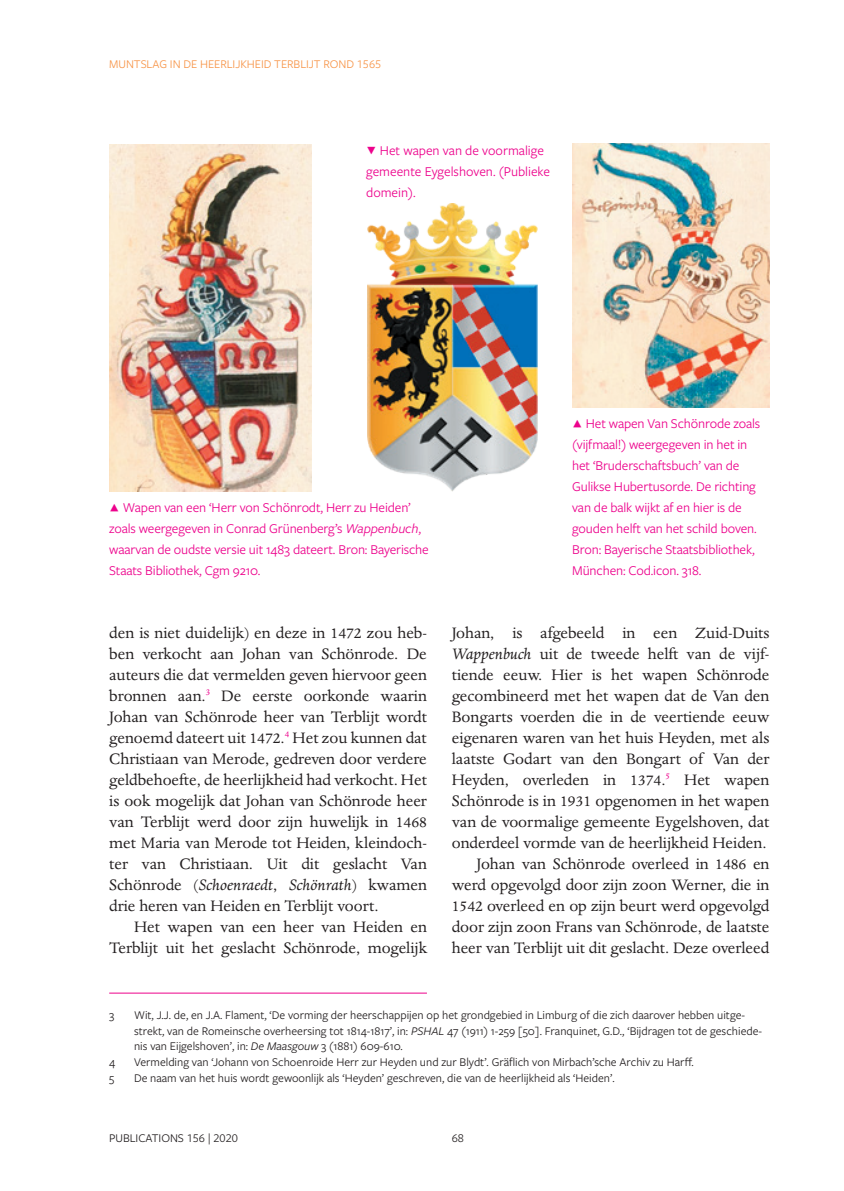
<style>
.page{position:relative;width:844px;height:1191px;background:#fff}
.page>*{position:absolute;margin:0;border:0;box-sizing:border-box;transform-origin:0 0}
.t1{font:17.5px/21px "Dante MT Std";letter-spacing:-.005em;color:#231f20;text-align:right}
.t2{font:14px/21px "Freight Sans Pro";letter-spacing:-.01em;color:#ed028c}
.t3{font:12.25px/15.8px "Freight Sans Pro";color:#231f20}
.t4{font:12.25px "Freight Sans Pro";letter-spacing:-.005em;color:#f79447}
.s1{font-style:italic}
</style>
<div class="page">
<hr style="left:109px;top:992px;width:318px;height:1px;background:#ed028c">
<img style="left:367px;top:204px;width:170px;height:287px">
<img style="left:572px;top:144px;width:197px;height:263px">
<img style="left:109px;top:144px;width:202px;height:347px">
<p class="t4" style="left:109px;top:56px;width:273px">MUNTSLAG IN DE HEERLIJKHEID TERBLIJT ROND 1565</p>
<p class="t2" style="left:366px;top:139px;width:185px;text-indent:14px">Het wapen van de voormalige gemeente Eygelshoven. (Publieke domein).</p>
<p class="t2" style="left:109px;top:496px;width:321px;text-indent:14px">Wapen van een ‘Herr von Schönrodt, Herr zu Heiden’ zoals weergegeven in Conrad Grünenberg’s <span class="s1">Wappenbuch</span>, waarvan de oudste versie uit 1483 dateert. Bron: Bayerische Staats Bibliothek, Cgm 9210.</p>
<p class="t2" style="left:572px;top:412px;width:190px;text-indent:14px">Het wapen Van Schönrode zoals (vijfmaal!) weergegeven in het in het ‘Bruderschaftsbuch’ van de<br>Gulikse Hubertusorde. De richting van de balk wijkt af en hier is de gouden helft van het schild boven.<br>Bron: Bayerische Staatsbibliothek,<br>München: Cod.icon. 318.</p>
<p class="t1" style="left:109px;top:622px;width:319px;text-align:justify">den is niet duidelijk) en deze in 1472 zou heb&shy;ben verkocht aan Johan van Schönrode. De auteurs die dat vermelden geven hiervoor geen bronnen aan.<sup>3</sup> De eerste oorkonde waarin Johan van Schönrode heer van Terblijt wordt genoemd dateert uit 1472.<sup>4</sup> Het zou kunnen dat Christiaan van Merode, gedreven door verdere geldbehoefte, de heerlijkheid had verkocht. Het is ook mogelijk dat Johan van Schönrode heer van Terblijt werd door zijn huwelijk in 1468 met Maria van Merode tot Heiden, kleindoch&shy;ter van Christiaan. Uit dit geslacht Van Schönrode (<span class="s1">Schoenraedt</span>, <span class="s1">Schönrath</span>) kwamen drie heren van Heiden en Terblijt voort.</p>
<p class="t1" style="left:109px;top:916px;width:319px">Het wapen van een heer van Heiden en<br>Terblijt uit het geslacht Schönrode, mogelijk</p>
<p class="t1" style="left:451px;top:622px;width:319px">Johan, is afgebeeld in een Zuid-Duits <span class="s1">Wappenbuch</span> uit de tweede helft van de vijf&shy;tiende eeuw. Hier is het wapen Schönrode gecombineerd met het wapen dat de Van den Bongarts voerden die in de veertiende eeuw eigenaren waren van het huis Heyden, met als laatste Godart van den Bongart of Van der Heyden, overleden in 1374.<sup>5</sup> Het wapen Schönrode is in 1931 opgenomen in het wapen van de voormalige gemeente Eygelshoven, dat onderdeel vormde van de heerlijkheid Heiden.<br>Johan van Schönrode overleed in 1486 en werd opgevolgd door zijn zoon Werner, die in 1542 overleed en op zijn beurt werd opgevolgd door zijn zoon Frans van Schönrode, de laatste heer van Terblijt uit dit geslacht. Deze overleed</p>
<p class="t3" style="left:109px;top:1006px;width:7px">3</p>
<p class="t3" style="left:134px;top:1006px;width:629px">Wit, J.J. de, en J.A. Flament, ‘De vorming der heerschappijen op het grondgebied in Limburg of die zich daarover hebben uitge&shy;strekt, van de Romeinsche overheersing tot 1814-1817’, in: <span class="s1">PSHAL</span> 47 (1911) 1-259 [50]. Franquinet, G.D., ‘Bijdragen tot de geschiede&shy;nis van Eijgelshoven’, in: <span class="s1">De Maasgouw</span> 3 (1881) 609-610.</p>
<p class="t3" style="left:109px;top:1053px;width:8px">4</p>
<p class="t3" style="left:134px;top:1053px;width:561px">Vermelding van ‘Johann von Schoenroide Herr zur Heyden und zur Blydt’. Gräflich von Mirbach’sche Archiv zu Harff.</p>
<p class="t3" style="left:109px;top:1069px;width:7px">5</p>
<p class="t3" style="left:134px;top:1069px;width:482px">De naam van het huis wordt gewoonlijk als ‘Heyden’ geschreven, die van de heerlijkheid als ‘Heiden’.</p>
<p class="t3" style="left:109px;top:1130px;width:130px">PUBLICATIONS 156 | 2020</p>
<p class="t3" style="left:451px;top:1130px;width:14px">68</p>
</div>
